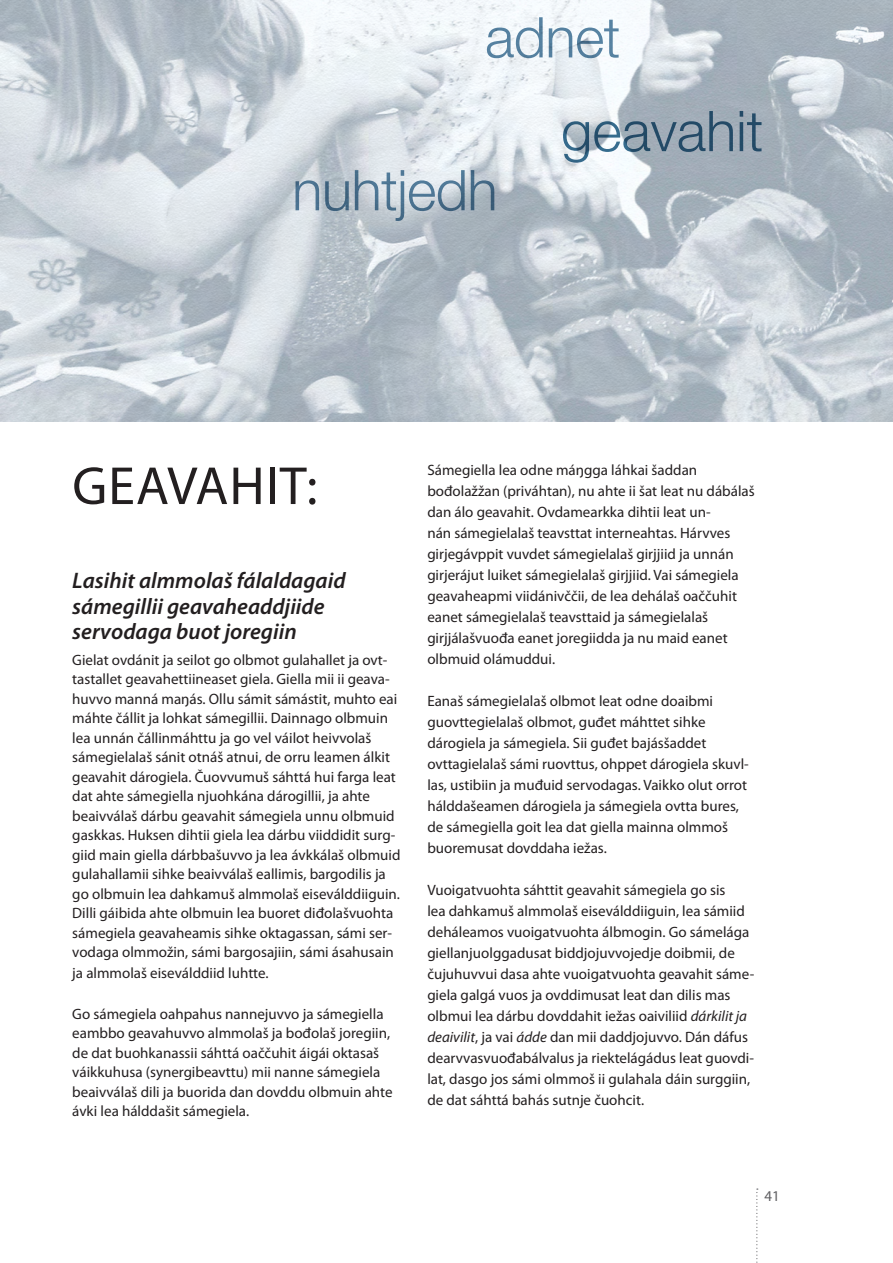
<style>
.page{position:relative;width:893px;height:1263px;background:#fff}
.page>*{position:absolute;margin:0;border:0;box-sizing:border-box;transform-origin:0 0}
.t1{font:54px "Myriad Pro";letter-spacing:.02em;color:#231f20}
.Overskrift_2_kursiv{font:italic 600 22.5px/25.5px "Myriad Pro";color:#231f20}
.Brødtekst_10_14pt{font:15px/21px "Myriad Pro";color:#231f20}
.t2{font:15px "Myriad Pro";color:#5f5f62}
.s1{font-style:italic}
</style>
<div class="page">
<svg style="left:756px;top:1188px;width:2px;height:75px"></svg>
<img style="left:0;top:0;width:893px;height:421px">
<svg style="left:487px;top:17px;width:132px;height:41px"></svg>
<svg style="left:296px;top:170px;width:198px;height:51px;background:#adbbc6"></svg>
<svg style="left:563px;top:111px;width:199px;height:52px;background:#96a6b4"></svg>
<p class="t1" style="left:72px;top:453px;width:247px">GEAVAHIT:</p>
<p class="Overskrift_2_kursiv" style="left:72px;top:567px;width:275px">Lasihit almmolaš fálaldagaid sámegillii geavaheaddjiide servodaga buot joregiin</p>
<p class="Brødtekst_10_14pt" style="left:72px;top:649px;width:330px;line-height:19.5px">Gielat ovdánit ja seilot go olbmot gulahallet ja ovt&shy;tastallet geavahettiineaset giela. Giella mii ii geava&shy;huvvo manná maŋás. Ollu sámit sámástit, muhto eai máhte čállit ja lohkat sámegillii. Dainnago olbmuin lea unnán čállinmáhttu ja go vel váilot heivvolaš sámegielalaš sánit otnáš atnui, de orru leamen álkit geavahit dárogiela. Čuovvumuš sáhttá hui farga leat dat ahte sámegiella njuohkána dárogillii, ja ahte beaivválaš dárbu geavahit sámegiela unnu olbmuid gaskkas. Huksen dihtii giela lea dárbu viiddidit surg&shy;giid main giella dárbbašuvvo ja lea ávkkálaš olbmuid gulahallamii sihke beaivválaš eallimis, bargodilis ja go olbmuin lea dahkamuš almmolaš eiseválddiiguin.<br>Dilli gáibida ahte olbmuin lea buoret diđolašvuohta sámegiela geavaheamis sihke oktagassan, sámi ser&shy;vodaga olmmožin, sámi bargosajiin, sámi ásahusain</p>
<p class="Brødtekst_10_14pt" style="left:72px;top:962px;width:198px">ja almmolaš eiseválddiid luhtte.</p>
<p class="Brødtekst_10_14pt" style="left:72px;top:1003px;width:322px;line-height:19.5px">Go sámegiela oahpahus nannejuvvo ja sámegiella eambbo geavahuvvo almmolaš ja bođolaš joregiin, de dat buohkanassii sáhttá oaččuhit áigái oktasaš váikkuhusa (synergibeavttu) mii nanne sámegiela beaivválaš dili ja buorida dan dovddu olbmuin ahte ávki lea hálddašit sámegiela.</p>
<p class="Brødtekst_10_14pt" style="left:427px;top:459px;width:329px">Sámegiella lea odne máŋgga láhkai šaddan bođolažžan (priváhtan), nu ahte ii šat leat nu dábálaš dan álo geavahit. Ovdamearkka dihtii leat un-<br>nán sámegielalaš teavsttat interneahtas. Hárvves girjegávppit vuvdet sámegielalaš girjjiid ja unnán girjerájut luiket sámegielalaš girjjiid. Vai sámegiela geavaheapmi viidánivččii, de lea dehálaš oaččuhit eanet sámegielalaš teavsttaid ja sámegielalaš girjjálašvuođa eanet joregiidda ja nu maid eanet olbmuid olámuddui.</p>
<p class="Brødtekst_10_14pt" style="left:427px;top:690px;width:323px">Eanaš sámegielalaš olbmot leat odne doaibmi guovttegielalaš olbmot, guđet máhttet sihke dárogiela ja sámegiela. Sii guđet bajásšaddet ovttagielalaš sámi ruovttus, ohppet dárogiela skuvl&shy;las, ustibiin ja muđuid servodagas. Vaikko olut orrot hálddašeamen dárogiela ja sámegiela ovtta bures, de sámegiella goit lea dat giella mainna olmmoš buoremusat dovddaha iežas.</p>
<p class="Brødtekst_10_14pt" style="left:427px;top:879px;width:328px">Vuoigatvuohta sáhttit geavahit sámegiela go sis<br>lea dahkamuš almmolaš eiseválddiiguin, lea sámiid deháleamos vuoigatvuohta álbmogin. Go sámelága giellanjuolggadusat biddjojuvvojedje doibmii, de čujuhuvvui dasa ahte vuoigatvuohta geavahit sáme&shy;giela galgá vuos ja ovddimusat leat dan dilis mas olbmui lea dárbu dovddahit iežas oaiviliid <span class="s1">dárkilit ja deaivilit</span>, ja vai <span class="s1">ádde</span> dan mii daddjojuvvo. Dán dáfus dearvvasvuođabálvalus ja riektelágádus leat guovdi&shy;lat, dasgo jos sámi olmmoš ii gulahala dáin surggiin, de dat sáhttá bahás sutnje čuohcit.</p>
<p class="t2" style="left:765px;top:1186px;width:17px">41</p>
</div>
